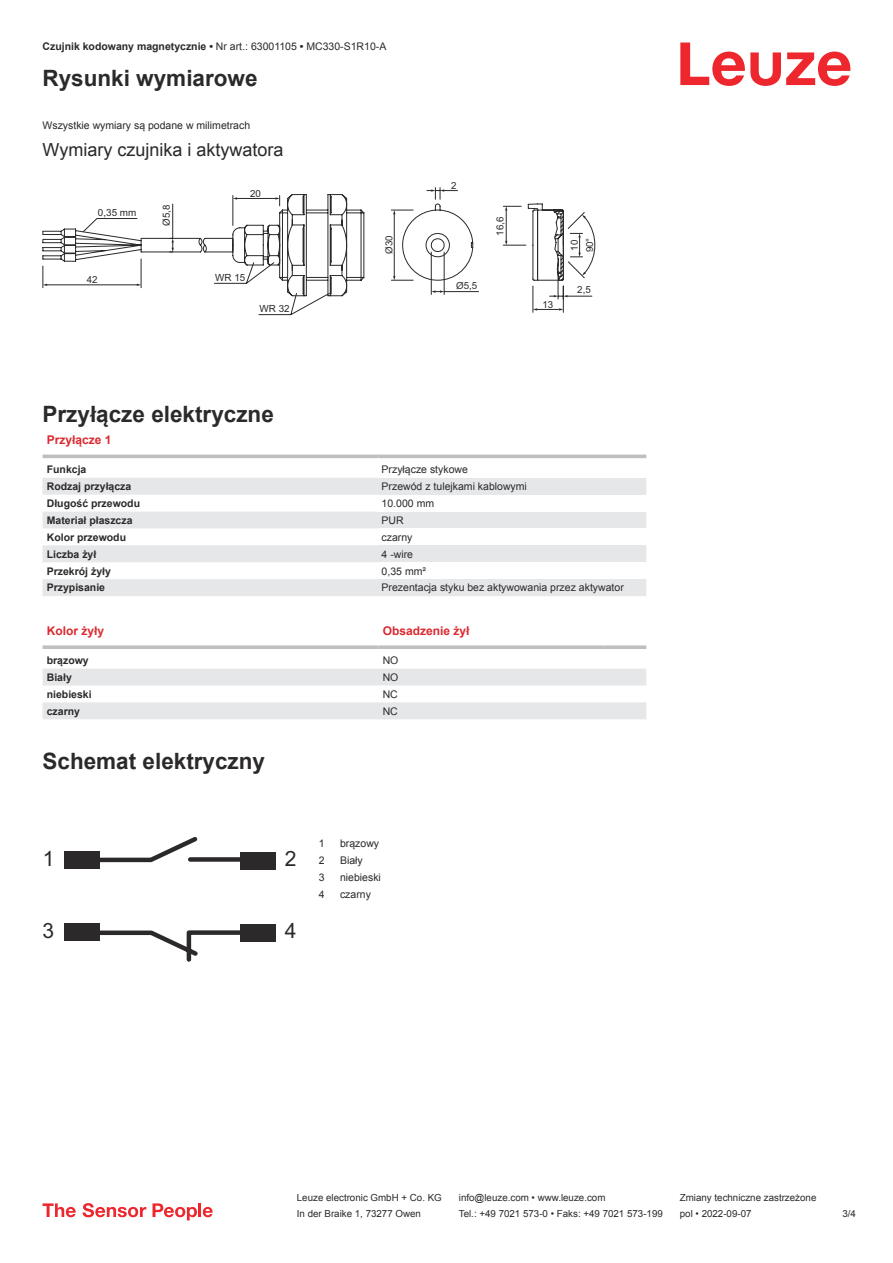
<style>
.page{position:relative;width:893px;height:1263px;background:#fff}
.page>*{position:absolute;margin:0;border:0;box-sizing:border-box;transform-origin:0 0}
.t1{font:700 22.5px "Arial";color:#2b292a}
.t2{font:21px "Arial";color:#2b292a}
.t3{font:18px "Arial";color:#2b292a}
.t4{font:700 12px "Arial";color:#db2a30}
.t5{font:10.5px "Arial";color:#2b292a}
.t6{font:700 10.5px "Arial";color:#2b292a}
.t7{font:9.9px "Arial";color:#2b292a}
.t8{font:9.75px/15.3px "Arial";color:#2b292a}
.s1{font-weight:400}
</style>
<div class="page">
<svg style="left:680px;top:43px;width:170px;height:43px"></svg>
<svg style="left:43px;top:454px;width:603px;height:1px"></svg>
<svg style="left:43px;top:478px;width:335px;height:118px;fill:#e6e7e9"></svg>
<hr style="left:43px;top:455px;width:335px;height:3px;background:#bdbfc1">
<hr style="left:378px;top:455px;width:268px;height:3px;background:#bdbfc1">
<div style="left:378px;top:478px;width:268px;height:17px;background:#e6e7e9"></div>
<div style="left:378px;top:512px;width:268px;height:16px;background:#e6e7e9"></div>
<div style="left:378px;top:545px;width:268px;height:17px;background:#e6e7e9"></div>
<div style="left:378px;top:579px;width:268px;height:17px;background:#e6e7e9"></div>
<svg style="left:43px;top:669px;width:603px;height:50px"></svg>
<svg style="left:43px;top:645px;width:335px;height:4px"></svg>
<svg style="left:378px;top:645px;width:226px;height:4px"></svg>
<svg style="left:604px;top:645px;width:42px;height:4px"></svg>
<svg style="left:43px;top:1203px;width:33px;height:14px"></svg>
<svg style="left:83px;top:1203px;width:63px;height:14px"></svg>
<svg style="left:153px;top:1203px;width:44px;height:17px"></svg>
<hr style="left:198px;top:1203px;width:3px;height:14px;background:#ed272d">
<svg style="left:203px;top:1207px;width:10px;height:10px"></svg>
<svg style="left:43px;top:187px;width:553px;height:128px"></svg>
<svg style="left:233px;top:197px;width:4px;height:3px"></svg>
<svg style="left:275px;top:197px;width:5px;height:3px"></svg>
<svg style="left:172px;top:238px;width:2px;height:14px"></svg>
<svg style="left:431px;top:189px;width:13px;height:3px"></svg>
<svg style="left:554px;top:295px;width:13px;height:2px"></svg>
<svg style="left:582px;top:215px;width:4px;height:3px"></svg>
<svg style="left:582px;top:272px;width:4px;height:4px"></svg>
<svg style="left:559px;top:308px;width:4px;height:3px"></svg>
<svg style="left:533px;top:308px;width:4px;height:3px"></svg>
<svg style="left:578px;top:233px;width:3px;height:5px"></svg>
<svg style="left:578px;top:253px;width:3px;height:4px"></svg>
<svg style="left:431px;top:290px;width:13px;height:3px"></svg>
<div style="left:64px;top:851px;width:36px;height:18px;background:#2b292a"></div>
<div style="left:64px;top:924px;width:36px;height:17px;background:#2b292a"></div>
<svg style="left:95px;top:837px;width:151px;height:125px"></svg>
<div style="left:240px;top:852px;width:35px;height:17px;background:#2b292a"></div>
<div style="left:240px;top:924px;width:36px;height:18px;background:#2b292a"></div>
<p class="t6" style="left:43px;top:43px;width:345px">Czujnik kodowany magnetycznie • <span class="s1">Nr art.: 63001105</span> • <span class="s1">MC330-S1R10-A</span></p>
<h1 class="t1" style="left:43px;top:70px;width:217px">Rysunki wymiarowe</h1>
<p class="t5" style="left:43px;top:118px;width:209px">Wszystkie wymiary są podane w milimetrach</p>
<h3 class="t3" style="left:43px;top:137px;width:242px">Wymiary czujnika i aktywatora</h3>
<p class="t7" style="left:98px;top:209px;width:40px">0,35 mm</p>
<p class="t8" style="left:87px;top:273px;width:12px">42</p>
<p class="t8" style="left:159px;top:226px;width:23px;rotate:-90deg">Ø5,8</p>
<p class="t8" style="left:250px;top:186px;width:12px">20</p>
<p class="t7" style="left:215px;top:274px;width:32px">WR 15</p>
<p class="t7" style="left:260px;top:305px;width:32px">WR 32</p>
<p class="t8" style="left:382px;top:254px;width:20px;rotate:-90deg">Ø30</p>
<p class="t8" style="left:451px;top:178px;width:7px">2</p>
<p class="t8" style="left:456px;top:278px;width:23px">Ø5,5</p>
<p class="t8" style="left:493px;top:236px;width:20px;rotate:-90deg">16,6</p>
<p class="t8" style="left:542px;top:297px;width:12px">13</p>
<p class="t8" style="left:567px;top:252px;width:16px;rotate:-90deg">10<br>90°</p>
<p class="t8" style="left:577px;top:283px;width:15px">2,5</p>
<h1 class="t1" style="left:43px;top:398px;width:233px">Przyłącze elektryczne</h1>
<p class="t4" style="left:47px;top:431px;width:66px">Przyłącze 1</p>
<p class="t6" style="left:47px;top:465px;width:41px">Funkcja</p>
<p class="t5" style="left:382px;top:462px;width:88px">Przyłącze stykowe</p>
<p class="t6" style="left:47px;top:479px;width:86px">Rodzaj przyłącza</p>
<p class="t5" style="left:382px;top:479px;width:147px">Przewód z tulejkami kablowymi</p>
<p class="t6" style="left:47px;top:496px;width:95px">Długość przewodu</p>
<p class="t5" style="left:382px;top:499px;width:54px">10.000 mm</p>
<p class="t6" style="left:47px;top:513px;width:87px">Materiał płaszcza</p>
<p class="t5" style="left:382px;top:516px;width:24px">PUR</p>
<p class="t6" style="left:47px;top:533px;width:81px">Kolor przewodu</p>
<p class="t5" style="left:382px;top:533px;width:32px">czarny</p>
<p class="t6" style="left:47px;top:546px;width:51px">Liczba żył</p>
<p class="t5" style="left:382px;top:547px;width:33px">4 -wire</p>
<p class="t6" style="left:47px;top:563px;width:66px">Przekrój żyły</p>
<p class="t5" style="left:382px;top:567px;width:46px">0,35 mm²</p>
<p class="t6" style="left:47px;top:584px;width:60px">Przypisanie</p>
<p class="t5" style="left:382px;top:580px;width:244px">Prezentacja styku bez aktywowania przez aktywator</p>
<p class="t4" style="left:47px;top:622px;width:59px">Kolor żyły</p>
<p class="t4" style="left:383px;top:622px;width:88px">Obsadzenie żył</p>
<p class="t6" style="left:47px;top:653px;width:44px">brązowy</p>
<p class="t5" style="left:383px;top:656px;width:17px">NO</p>
<p class="t6" style="left:47px;top:670px;width:27px">Biały</p>
<p class="t5" style="left:383px;top:673px;width:17px">NO</p>
<p class="t6" style="left:47px;top:690px;width:46px">niebieski</p>
<p class="t5" style="left:383px;top:690px;width:17px">NC</p>
<p class="t6" style="left:47px;top:707px;width:35px">czarny</p>
<p class="t5" style="left:383px;top:707px;width:17px">NC</p>
<h1 class="t1" style="left:43px;top:753px;width:224px">Schemat elektryczny</h1>
<h2 class="t2" style="left:43px;top:850px;width:13px">1</h2>
<h2 class="t2" style="left:43px;top:922px;width:13px">3</h2>
<h2 class="t2" style="left:285px;top:850px;width:13px">2</h2>
<h2 class="t2" style="left:285px;top:922px;width:13px">4</h2>
<p class="t5" style="left:319px;top:839px;width:7px">1</p>
<p class="t5" style="left:340px;top:836px;width:41px">brązowy</p>
<p class="t5" style="left:319px;top:856px;width:7px">2</p>
<p class="t5" style="left:340px;top:853px;width:24px">Biały</p>
<p class="t5" style="left:319px;top:873px;width:7px">3</p>
<p class="t5" style="left:340px;top:870px;width:42px">niebieski</p>
<p class="t5" style="left:319px;top:887px;width:7px">4</p>
<p class="t5" style="left:340px;top:890px;width:32px">czarny</p>
<p class="t8" style="left:297px;top:1190px;width:146px">Leuze electronic GmbH + Co. KG</p>
<p class="t8" style="left:459px;top:1190px;width:148px">info@leuze.com • www.leuze.com</p>
<p class="t8" style="left:680px;top:1190px;width:138px">Zmiany techniczne zastrzeżone</p>
<p class="t8" style="left:297px;top:1207px;width:126px">In der Braike 1, 73277 Owen</p>
<p class="t8" style="left:459px;top:1206px;width:205px">Tel.: +49 7021 573-0 • Faks: +49 7021 573-199</p>
<p class="t8" style="left:680px;top:1206px;width:73px">pol • 2022-09-07</p>
<p class="t8" style="left:842px;top:1207px;width:15px">3 /4</p>
</div>
